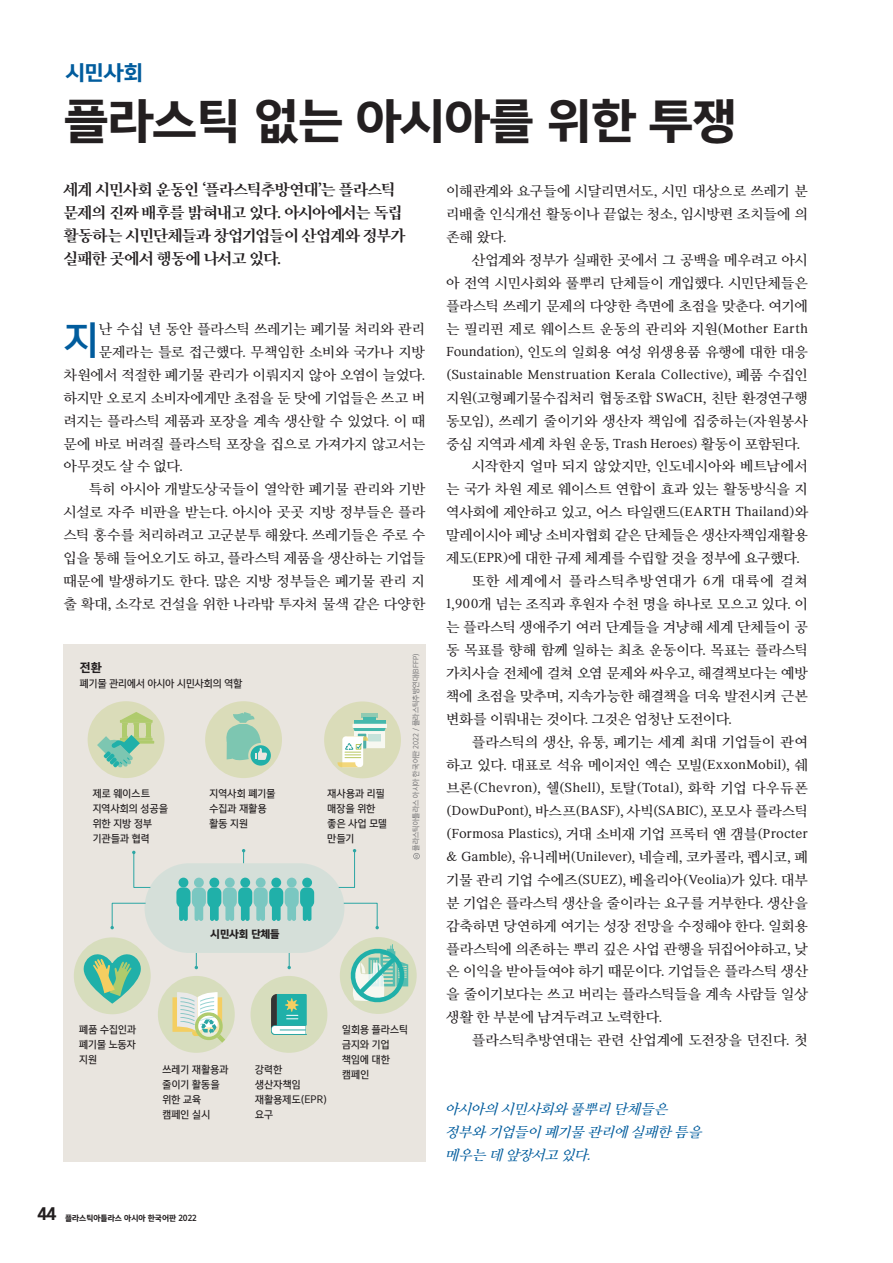
<style>
.page{position:relative;width:893px;height:1263px;background:#fff}
.page>*{position:absolute;margin:0;border:0;box-sizing:border-box;transform-origin:0 0}
.본문-제목{font:45px "Yoon Gothic Pro 780";letter-spacing:-.015em;color:#231f20}
.본문-첫단락{font:36.45px "Yoon Gothic Pro 770";color:#015c9d}
.코너명{font:19.5px "Yoon Gothic Pro 780";color:#015c9d}
.t1{font:700 condensed 17.25px "Benton Sans";color:#231f20}
.본문-제목-리드{font:15px/23px "Yoon Myungjo Pro 760";letter-spacing:-.015em;color:#231f20}
.본문{font:13.5px/23px "Yoon Myungjo Pro 740";color:#231f20;text-align:justify}
.본문-첫단락-2{font:13.5px "Yoon Myungjo Pro 740";letter-spacing:-.005em;color:#231f20}
.본문-이탤릭-리드{font:italic 13.5px "Yoon Myungjo Pro 740";color:#015c9d}
.제목-캡션{font:11.55px "Yoon Gothic Pro 780";color:#231f20;scale:.95 1}
.기본-캡션-검정{font:9.75px/15px "Yoon Gothic Pro 760";letter-spacing:.02em;color:#231f20;scale:.95 1}
.제목-설명-캡션{font:9.75px "Yoon Gothic Pro 760";color:#231f20;scale:.95 1}
.기본-캡션{font:9.75px "Yoon Gothic Pro 790";color:#231f20;scale:.95 1}
.t2{font:7.5px "Yoon Gothic Pro 780";color:#231f20;scale:.95 1}
.발췌-캡션{font:7.2px "Yoon Gothic Pro 740";letter-spacing:.015em;color:#636366;scale:.95 1}
</style>
<div class="page">
<div style="left:63px;top:644px;width:363px;height:518px;background:#e9e5df"></div>
<div style="left:340px;top:937px;width:77px;height:77px;background:#d7ddbd;border-radius:50%"></div>
<svg style="left:345px;top:942px;width:66px;height:60px"></svg>
<div style="left:251px;top:976px;width:76px;height:77px;background:#d7ddbd;border-radius:50%"></div>
<svg style="left:271px;top:994px;width:36px;height:41px"></svg>
<div style="left:158px;top:976px;width:77px;height:77px;background:#d7ddbd;border-radius:50%"></div>
<svg style="left:172px;top:992px;width:57px;height:54px"></svg>
<div style="left:74px;top:937px;width:77px;height:77px;background:#d7ddbd;border-radius:50%"></div>
<svg style="left:83px;top:954px;width:58px;height:50px"></svg>
<div style="left:324px;top:701px;width:77px;height:77px;background:#dadcb9;border-radius:50%"></div>
<svg style="left:363px;top:717px;width:12px;height:3px"></svg>
<hr style="left:361px;top:713px;width:17px;height:4px;background:#90cab2">
<svg style="left:354px;top:720px;width:31px;height:4px"></svg>
<div style="left:353px;top:724px;width:33px;height:4px;border:1px solid #fff"></div>
<svg style="left:338px;top:727px;width:48px;height:40px"></svg>
<div style="left:205px;top:701px;width:77px;height:77px;background:#dadcb9;border-radius:50%"></div>
<div style="left:250px;top:745px;width:21px;height:21px;background:#20b0a9;border-radius:50%"></div>
<svg style="left:226px;top:712px;width:41px;height:48px"></svg>
<div style="left:88px;top:701px;width:77px;height:77px;background:#dadcb9;border-radius:50%"></div>
<hr style="left:120px;top:720px;width:33px;height:3px;background:#afcb6d">
<hr style="left:120px;top:738px;width:33px;height:3px;background:#afcb6d">
<hr style="left:118px;top:741px;width:36px;height:3px;background:#afcb6d">
<hr style="left:123px;top:725px;width:4px;height:10px;background:#afcb6d">
<svg style="left:146px;top:735px;width:5px;height:3px"></svg>
<div style="left:146px;top:725px;width:5px;height:10px;background:#afcb6d"></div>
<svg style="left:121px;top:712px;width:30px;height:13px"></svg>
<hr style="left:134px;top:725px;width:4px;height:10px;background:#afcb6d">
<svg style="left:97px;top:735px;width:43px;height:32px"></svg>
<div style="left:145px;top:863px;width:199px;height:90px;background:#d5dfd9;border-radius:45px"></div>
<div style="left:225px;top:878px;width:10px;height:9px;background:#7ac7c1;border-radius:50%"></div>
<div style="left:240px;top:878px;width:10px;height:9px;background:#20b0a9;border-radius:50%"></div>
<div style="left:256px;top:878px;width:10px;height:9px;background:#7ac7c1;border-radius:50%"></div>
<div style="left:271px;top:878px;width:10px;height:9px;background:#20b0a9;border-radius:50%"></div>
<div style="left:287px;top:878px;width:10px;height:9px;background:#7ac7c1;border-radius:50%"></div>
<div style="left:302px;top:878px;width:10px;height:9px;background:#20b0a9;border-radius:50%"></div>
<div style="left:179px;top:878px;width:9px;height:9px;background:#20b0a9;border-radius:50%"></div>
<div style="left:194px;top:878px;width:10px;height:9px;background:#7ac7c1;border-radius:50%"></div>
<div style="left:209px;top:878px;width:10px;height:9px;background:#20b0a9;border-radius:50%"></div>
<svg style="left:176px;top:887px;width:138px;height:34px"></svg>
<svg style="left:338px;top:849px;width:18px;height:39px"></svg>
<svg style="left:132px;top:851px;width:19px;height:37px"></svg>
<svg style="left:242px;top:849px;width:3px;height:14px"></svg>
<svg style="left:110px;top:902px;width:36px;height:27px"></svg>
<svg style="left:343px;top:902px;width:36px;height:27px"></svg>
<svg style="left:287px;top:953px;width:4px;height:16px"></svg>
<svg style="left:195px;top:953px;width:3px;height:16px"></svg>
<svg style="left:413px;top:853px;width:7px;height:6px"></svg>
<p class="코너명" style="left:66px;top:58px;width:79px">시민사회</p>
<p class="본문-제목" style="left:64px;top:87px;width:676px">플라스틱 없는 아시아를 위한 투쟁</p>
<p class="본문-제목-리드" style="left:64px;top:177px;width:343px">세계 시민사회 운동인 ‘플라스틱추방연대’는 플라스틱 문제의 진짜 배후를 밝혀내고 있다. 아시아에서는 독립 활동하는 시민단체들과 창업기업들이 산업계와 정부가 실패한 곳에서 행동에 나서고 있다.</p>
<p class="본문" style="left:446px;top:179px;width:363px">이해관계와 요구들에 시달리면서도, 시민 대상으로 쓰레기 분 리배출 인식개선 활동이나 끝없는 청소, 임시방편 조치들에 의 존해 왔다.</p>
<p class="본문" style="left:446px;top:248px;width:363px;text-indent:26px">산업계와 정부가 실패한 곳에서 그 공백을 메우려고 아시 아 전역 시민사회와 풀뿌리 단체들이 개입했다. 시민단체들은 플라스틱 쓰레기 문제의 다양한 측면에 초점을 맞춘다. 여기에 는 필리핀 제로 웨이스트 운동의 관리와 지원(Mother Earth Foundation), 인도의 일회용 여성 위생용품 유행에 대한 대응 (Sustainable Menstruation Kerala Collective), 폐품 수집인 지원(고형폐기물수집처리 협동조합 SWaCH, 친탄 환경연구행 동모임), 쓰레기 줄이기와 생산자 책임에 집중하는(자원봉사 중심 지역과 세계 차원 운동, Trash Heroes) 활동이 포함된다.</p>
<p class="본문" style="left:446px;top:455px;width:363px;text-indent:26px">시작한지 얼마 되지 않았지만, 인도네시아와 베트남에서 는 국가 차원 제로 웨이스트 연합이 효과 있는 활동방식을 지 역사회에 제안하고 있고, 어스 타일랜드(EARTH Thailand)와 말레이시아 페낭 소비자협회 같은 단체들은 생산자책임재활용 제도(EPR)에 대한 규제 체계를 수립할 것을 정부에 요구했다.</p>
<p class="본문" style="left:446px;top:569px;width:363px;text-indent:26px">또한 세계에서 플라스틱추방연대가 6개 대륙에 걸쳐 1,900개 넘는 조직과 후원자 수천 명을 하나로 모으고 있다. 이 는 플라스틱 생애주기 여러 단계들을 겨냥해 세계 단체들이 공 동 목표를 향해 함께 일하는 최초 운동이다. 목표는 플라스틱 가치사슬 전체에 걸쳐 오염 문제와 싸우고, 해결책보다는 예방 책에 초점을 맞추며, 지속가능한 해결책을 더욱 발전시켜 근본 변화를 이뤄내는 것이다. 그것은 엄청난 도전이다.</p>
<p class="본문" style="left:446px;top:730px;width:363px;text-indent:26px">플라스틱의 생산, 유통, 폐기는 세계 최대 기업들이 관여 하고 있다. 대표로 석유 메이저인 엑슨 모빌(ExxonMobil), 쉐 브론(Chevron), 쉘(Shell), 토탈(Total), 화학 기업 다우듀폰 (DowDuPont), 바스프(BASF), 사빅(SABIC), 포모사 플라스틱 (Formosa Plastics), 거대 소비재 기업 프록터 앤 갬블(Procter &amp; Gamble), 유니레버(Unilever), 네슬레, 코카콜라, 펩시코, 폐 기물 관리 기업 수에즈(SUEZ), 베올리아(Veolia)가 있다. 대부 분 기업은 플라스틱 생산을 줄이라는 요구를 거부한다. 생산을 감축하면 당연하게 여기는 성장 전망을 수정해야 한다. 일회용 플라스틱에 의존하는 뿌리 깊은 사업 관행을 뒤집어야하고, 낮 은 이익을 받아들여야 하기 때문이다. 기업들은 플라스틱 생산 을 줄이기보다는 쓰고 버리는 플라스틱들을 계속 사람들 일상 생활 한 부분에 남겨두려고 노력한다.</p>
<p class="본문" style="left:472px;top:1028px;width:337px">플라스틱추방연대는 관련 산업계에 도전장을 던진다. 첫</p>
<p class="본문-첫단락" style="left:64px;top:313px;width:37px">지</p>
<p class="본문-첫단락-2" style="left:99px;top:320px;width:327px">난 수십 년 동안 플라스틱 쓰레기는 폐기물 처리와 관리</p>
<p class="본문-첫단락-2" style="left:99px;top:343px;width:327px">문제라는 틀로 접근했다. 무책임한 소비와 국가나 지방</p>
<p class="본문-첫단락-2" style="left:64px;top:366px;width:363px">차원에서 적절한 폐기물 관리가 이뤄지지 않아 오염이 늘었다.</p>
<p class="본문-첫단락-2" style="left:64px;top:389px;width:363px">하지만 오로지 소비자에게만 초점을 둔 탓에 기업들은 쓰고 버</p>
<p class="본문-첫단락-2" style="left:64px;top:412px;width:363px">려지는 플라스틱 제품과 포장을 계속 생산할 수 있었다. 이 때</p>
<p class="본문-첫단락-2" style="left:64px;top:435px;width:363px">문에 바로 버려질 플라스틱 포장을 집으로 가져가지 않고서는</p>
<p class="본문-첫단락-2" style="left:64px;top:458px;width:121px">아무것도 살 수 없다.</p>
<p class="본문" style="left:64px;top:478px;width:363px;text-indent:26px">특히 아시아 개발도상국들이 열악한 폐기물 관리와 기반 시설로 자주 비판을 받는다. 아시아 곳곳 지방 정부들은 플라 스틱 홍수를 처리하려고 고군분투 해왔다. 쓰레기들은 주로 수 입을 통해 들어오기도 하고, 플라스틱 제품을 생산하는 기업들 때문에 발생하기도 한다. 많은 지방 정부들은 폐기물 관리 지 출 확대, 소각로 건설을 위한 나라밖 투자처 물색 같은 다양한</p>
<p class="발췌-캡션" style="left:411px;top:851px;width:210px;rotate:-90deg">플라스틱아틀라스 아시아 한국어판 2022 / 플라스틱추방연대(BFFP)</p>
<p class="제목-캡션" style="left:80px;top:658px;width:25px">전환</p>
<p class="제목-설명-캡션" style="left:80px;top:676px;width:172px">폐기물 관리에서 아시아 시민사회의 역할</p>
<p class="기본-캡션-검정" style="left:93px;top:786px;width:81px">제로 웨이스트 지역사회의 성공을 위한 지방 정부 기관들과 협력</p>
<p class="기본-캡션-검정" style="left:209px;top:786px;width:71px">지역사회 폐기물 수집과 재활용 활동 지원</p>
<p class="기본-캡션-검정" style="left:327px;top:786px;width:62px">재사용과 리필 매장을 위한</p>
<p class="기본-캡션-검정" style="left:327px;top:816px;width:64px">좋은 사업 모델 만들기</p>
<p class="기본-캡션" style="left:211px;top:927px;width:74px">시민사회 단체들</p>
<p class="기본-캡션-검정" style="left:342px;top:1022px;width:71px">일회용 플라스틱 금지와 기업 책임에 대한 캠페인</p>
<p class="기본-캡션-검정" style="left:79px;top:1022px;width:61px;text-align:justify">폐품 수집인과 폐기물 노동자 지원</p>
<p class="기본-캡션-검정" style="left:162px;top:1062px;width:71px">쓰레기 재활용과 줄이기 활동을 위한 교육</p>
<p class="기본-캡션-검정" style="left:162px;top:1107px;width:52px">캠페인 실시</p>
<p class="기본-캡션-검정" style="left:255px;top:1062px;width:30px">강력한</p>
<p class="기본-캡션-검정" style="left:255px;top:1077px;width:49px">생산자책임</p>
<p class="기본-캡션-검정" style="left:255px;top:1092px;width:77px">재활용제도(EPR)</p>
<p class="기본-캡션-검정" style="left:255px;top:1107px;width:20px">요구</p>
<p class="본문-이탤릭-리드" style="left:445px;top:1100px;width:228px">아시아의 시민사회와 풀뿌리 단체들은</p>
<p class="본문-이탤릭-리드" style="left:445px;top:1123px;width:262px">정부와 기업들이 폐기물 관리에 실패한 틈을</p>
<p class="본문-이탤릭-리드" style="left:445px;top:1146px;width:151px">메우는 데 앞장서고 있다.</p>
<p class="t1" style="left:38px;top:1204px;width:20px">44</p>
<p class="t2" style="left:65px;top:1212px;width:140px">플라스틱아틀라스 아시아 한국어판 2022</p>
</div>
